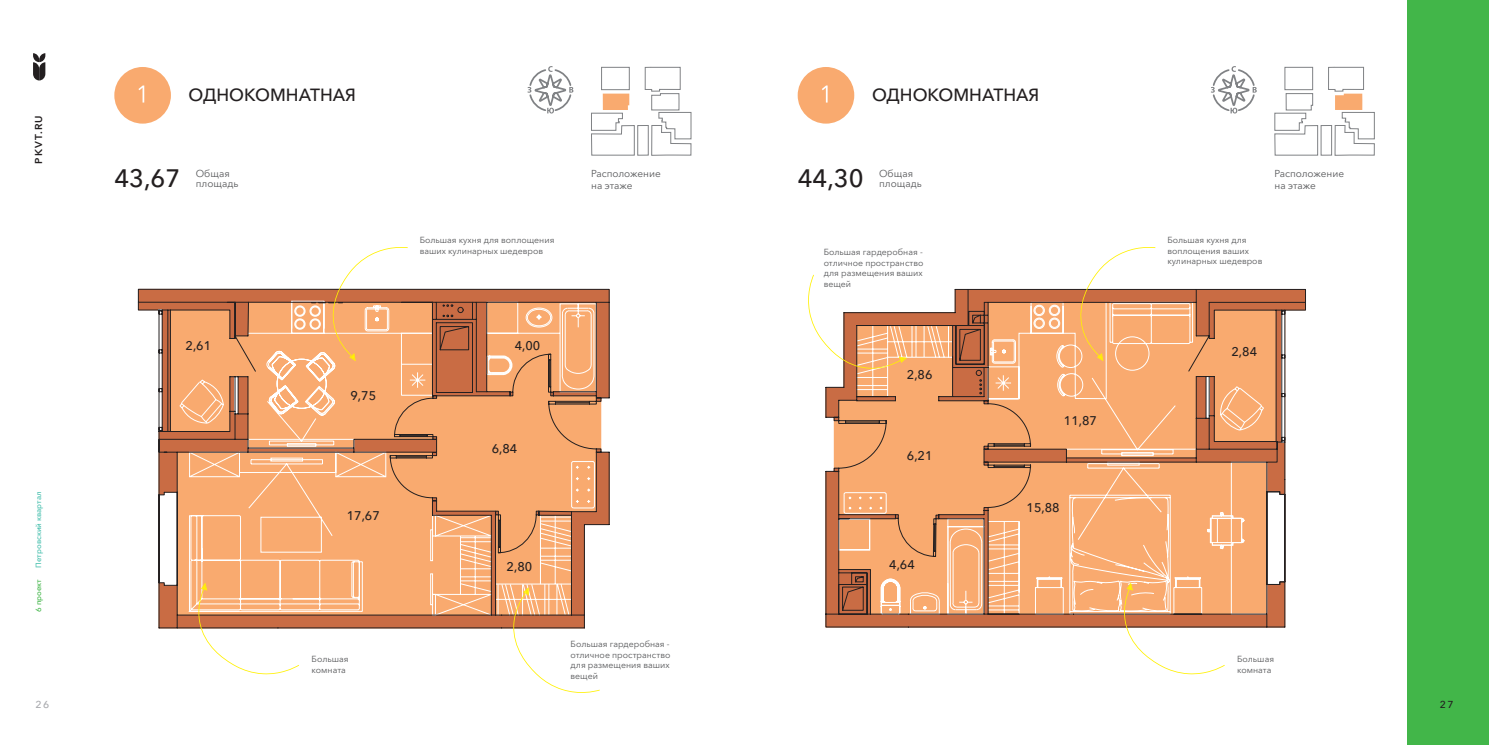
<style>
.page{position:relative;width:1489px;height:745px;background:#fff}
.page>*{position:absolute;margin:0;border:0;box-sizing:border-box;transform-origin:0 0}
.t1{font:500 25px "Avenir Next Cyr";color:#231f20}
.t2{font:500 17.5px "Avenir Next Cyr";color:#231f20}
.t3{font:500 12.5px "Avenir Next Cyr";color:#231f20}
.t4{font:10px "Avenir Next Cyr";color:#57585a}
.t5{font:600 10px "Avenir Next Cyr";color:#231f20}
.t6{font:500 10px "Avenir Next Cyr";color:#a8a9ad}
.t7{font:500 10px "Avenir Next Cyr";color:#231f20}
.t8{font:8.75px/10.5px "Avenir Next Cyr";color:#57585a;text-align:justify}
.t9{font:500 7.5px "Avenir Next Cyr";color:#45bfad}
.t10{font:500 7.5px "Avenir Next Cyr";color:#42b649}
</style>
<div class="page">
<svg style="left:138px;top:288px;width:471px;height:340px;background:#eaa577"></svg>
<svg style="left:825px;top:288px;width:480px;height:339px;background:#e9a476"></svg>
<div style="left:1407px;top:0;width:81px;height:744px;background:#42b649"></div>
<svg style="left:33px;top:53px;width:12px;height:27px"></svg>
<div style="left:1284px;top:67px;width:28px;height:23px;border:1px solid #808285"></div>
<svg style="left:1274px;top:93px;width:44px;height:63px"></svg>
<div style="left:1320px;top:125px;width:11px;height:30px;border:1px solid #808285"></div>
<svg style="left:1327px;top:66px;width:47px;height:90px"></svg>
<div style="left:797px;top:67px;width:57px;height:56px;background:#f9aa6f;border-radius:50%"></div>
<svg style="left:822px;top:85px;width:5px;height:17px"></svg>
<svg style="left:808px;top:274px;width:99px;height:95px"></svg>
<svg style="left:1075px;top:247px;width:80px;height:114px"></svg>
<svg style="left:1122px;top:582px;width:102px;height:92px"></svg>
<div style="left:601px;top:67px;width:28px;height:23px;border:1px solid #808285"></div>
<svg style="left:591px;top:93px;width:44px;height:63px"></svg>
<div style="left:637px;top:125px;width:11px;height:30px;border:1px solid #808285"></div>
<svg style="left:644px;top:66px;width:47px;height:90px"></svg>
<div style="left:114px;top:67px;width:57px;height:56px;background:#f9aa6f;border-radius:50%"></div>
<svg style="left:138px;top:85px;width:6px;height:17px"></svg>
<svg style="left:511px;top:586px;width:88px;height:107px"></svg>
<svg style="left:311px;top:247px;width:97px;height:114px"></svg>
<svg style="left:197px;top:582px;width:102px;height:92px"></svg>
<svg style="left:527px;top:66px;width:46px;height:47px"></svg>
<svg style="left:1211px;top:66px;width:45px;height:47px"></svg>
<p class="t5" style="left:33px;top:164px;width:50px;rotate:-90deg">PKVT.RU</p>
<p class="t9" style="left:34px;top:567px;width:78px;rotate:-90deg">Петровский квартал</p>
<p class="t10" style="left:34px;top:611px;width:34px;rotate:-90deg">6 проект</p>
<p class="t2" style="left:189px;top:84px;width:169px">ОДНОКОМНАТНАЯ</p>
<p class="t1" style="left:114px;top:163px;width:68px">43,67</p>
<p class="t4" style="left:196px;top:167px;width:35px">Общая</p>
<p class="t4" style="left:196px;top:177px;width:44px">площадь</p>
<p class="t3" style="left:186px;top:337px;width:27px">2,61</p>
<p class="t3" style="left:350px;top:387px;width:27px">9,75</p>
<p class="t3" style="left:347px;top:507px;width:35px">17,67</p>
<p class="t8" style="left:311px;top:653px;width:38px">Большая</p>
<p class="t8" style="left:311px;top:663px;width:36px">комната</p>
<p class="t8" style="left:419px;top:235px;width:136px">Большая кухня для воплощения ваших кулинарных шедевров</p>
<p class="t3" style="left:514px;top:337px;width:27px">4,00</p>
<p class="t3" style="left:491px;top:441px;width:27px">6,84</p>
<p class="t4" style="left:591px;top:167px;width:71px">Расположение</p>
<p class="t4" style="left:591px;top:179px;width:43px">на этаже</p>
<p class="t3" style="left:506px;top:558px;width:27px">2,80</p>
<p class="t8" style="left:570px;top:638px;width:101px">Большая гардеробная - отличное пространство для размещения ваших вещей</p>
<p class="t2" style="left:872px;top:84px;width:169px">ОДНОКОМНАТНАЯ</p>
<p class="t1" style="left:797px;top:163px;width:68px">44,30</p>
<p class="t4" style="left:1274px;top:167px;width:71px">Расположение</p>
<p class="t4" style="left:879px;top:167px;width:36px">Общая</p>
<p class="t4" style="left:879px;top:177px;width:44px">площадь</p>
<p class="t4" style="left:1274px;top:179px;width:43px">на этаже</p>
<p class="t8" style="left:823px;top:247px;width:101px">Большая гардеробная - отличное пространство для размещения ваших вещей</p>
<p class="t8" style="left:1167px;top:235px;width:96px;text-align:left">Большая кухня для воплощения ваших кулинарных шедевров</p>
<p class="t3" style="left:906px;top:367px;width:27px">2,86</p>
<p class="t3" style="left:906px;top:448px;width:27px">6,21</p>
<p class="t3" style="left:889px;top:557px;width:27px">4,64</p>
<p class="t3" style="left:1063px;top:412px;width:35px">11,87</p>
<p class="t3" style="left:1026px;top:500px;width:35px">15,88</p>
<p class="t3" style="left:1231px;top:344px;width:27px">2,84</p>
<p class="t8" style="left:1236px;top:653px;width:38px">Большая</p>
<p class="t8" style="left:1236px;top:663px;width:36px">комната</p>
<p class="t6" style="left:35px;top:698px;width:15px">26</p>
<p class="t7" style="left:1439px;top:698px;width:15px">27</p>
</div>
